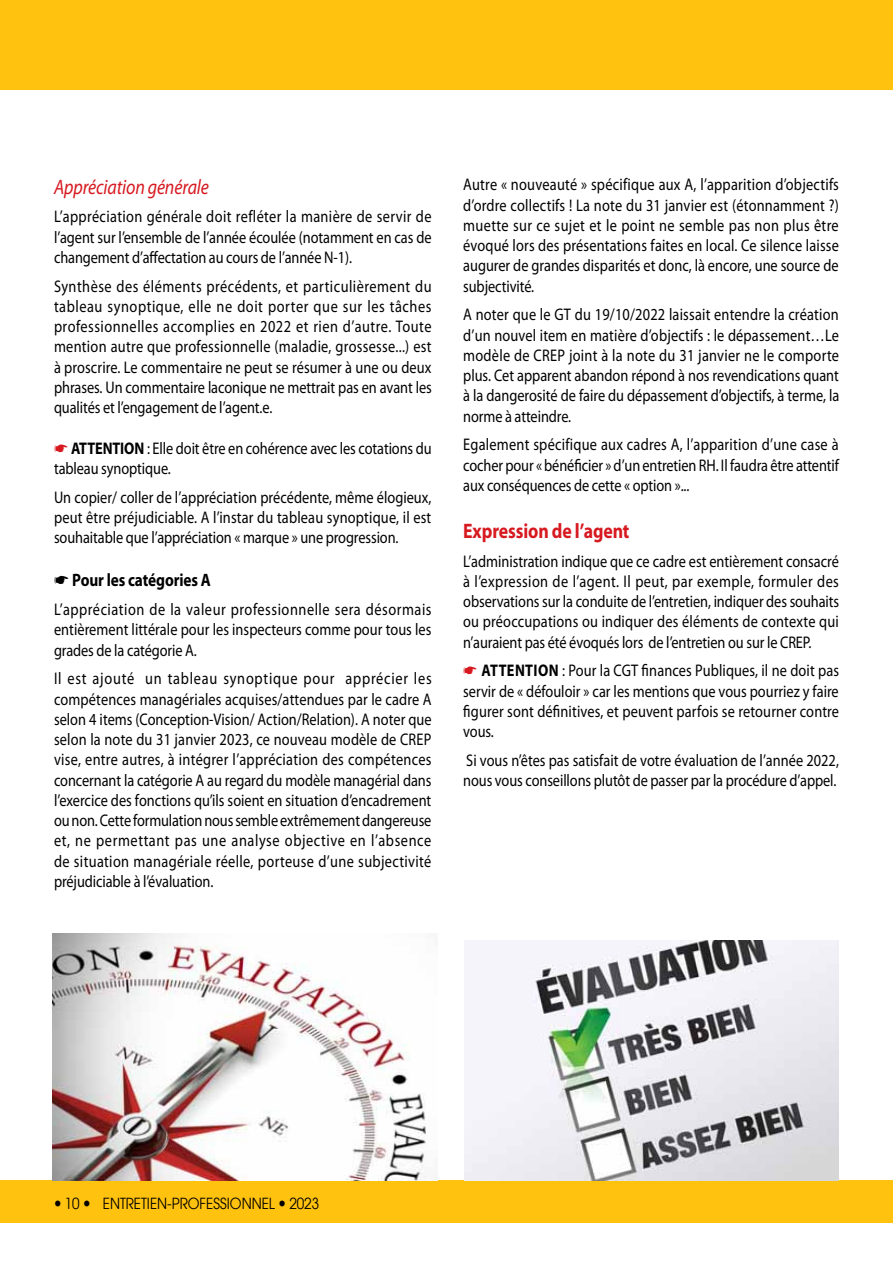
<style>
.page{position:relative;width:893px;height:1263px;background:#fff}
.page>*{position:absolute;margin:0;border:0;box-sizing:border-box;transform-origin:0 0}
.t1{font:italic 21px "Myriad Pro";letter-spacing:-.005em;color:#d71920;scale:.85 1}
.t2{font:700 21px "Myriad Pro";letter-spacing:-.005em;color:#d71920;scale:.85 1}
.t3{font:700 18px "Myriad Pro";letter-spacing:-.005em;color:#000;scale:.85 1}
.t4{font:16.8px/20.2px "Myriad Pro";letter-spacing:-.005em;color:#000;text-align:justify;scale:.85 1}
.t5{font:700 16.8px "Myriad Pro";color:#000;scale:.85 1}
.t6{font:15px "Avant Garde";color:#000;scale:.9 1}
.s1{font-weight:700}
</style>
<div class="page">
<div style="left:0;top:1180px;width:893px;height:42px;background:#ffc20e"></div>
<div style="left:0;top:0;width:893px;height:90px;background:#ffc20e"></div>
<img style="left:53px;top:933px;width:373px;height:247px">
<img style="left:464px;top:940px;width:374px;height:240px">
<p class="t1" style="left:54px;top:173px;width:184px">Appréciation générale</p>
<p class="t4" style="left:54px;top:206px;width:446px">L’appréciation générale doit refléter la manière de servir de l’agent sur l’ensemble de l’année écoulée (notamment en cas de changement d’affectation au cours de l’année N-1).</p>
<p class="t4" style="left:54px;top:275px;width:446px">Synthèse des éléments précédents, et particulièrement du tableau synoptique, elle ne doit porter que sur les tâches professionnelles accomplies en 2022 et rien d’autre. Toute mention autre que professionnelle (maladie, grossesse...) est à proscrire. Le commentaire ne peut se résumer à une ou deux phrases. Un commentaire laconique ne mettrait pas en avant les qualités et l’engagement de l’agent.e.</p>
<p class="t5" style="left:71px;top:437px;width:48px">ATTENTION</p>
<p class="t4" style="left:54px;top:437px;width:446px;text-indent:93px">: Elle doit être en cohérence avec les cotations du tableau synoptique.</p>
<p class="t4" style="left:54px;top:486px;width:446px">Un copier/ coller de l’appréciation précédente, même élogieux, peut être préjudiciable. A l’instar du tableau synoptique, il est souhaitable que l’appréciation « marque » une progression.</p>
<p class="t3" style="left:72px;top:568px;width:164px">Pour les catégories A</p>
<p class="t4" style="left:54px;top:599px;width:446px">L’appréciation de la valeur professionnelle sera désormais entièrement littérale pour les inspecteurs comme pour tous les grades de la catégorie A.</p>
<p class="t4" style="left:54px;top:668px;width:446px">I l est ajouté un tableau synoptique pour apprécier les compétences managériales acquises/attendues par le cadre A selon 4 items (Conception-Vision/ Action/Relation). A noter que selon la note du 31 janvier 2023, ce nouveau modèle de CREP vise, entre autres, à intégrer l’appréciation des compétences concernant la catégorie A au regard du modèle managérial dans l’exercice des fonctions qu’ils soient en situation d’encadrement ou non. Cette formulation nous semble extrêmement dangereuse et, ne permettant pas une analyse objective en l’absence de situation managériale réelle, porteuse d’une subjectivité préjudiciable à l’évaluation.</p>
<p class="t4" style="left:463px;top:174px;width:444px">Autre « nouveauté » spécifique aux A, l’apparition d’objectifs d’ordre collectifs ! La note du 31 janvier est (étonnamment ?) muette sur ce sujet et le point ne semble pas non plus être évoqué lors des présentations faites en local. Ce silence laisse augurer de grandes disparités et donc, là encore, une source de subjectivité.</p>
<p class="t4" style="left:463px;top:304px;width:444px">A noter que le GT du 19/10/2022 laissait entendre la création d’un nouvel item en matière d’objectifs : le dépassement…Le modèle de CREP joint à la note du 31 janvier ne le comporte plus. Cet apparent abandon répond à nos revendications quant à la dangerosité de faire du dépassement d’objectifs, à terme, la norme à atteindre.</p>
<p class="t4" style="left:463px;top:434px;width:444px">Egalement spécifique aux cadres A, l’apparition d’une case à cocher pour « bénéficier » d’un entretien RH. I l faudra être attentif aux conséquences de cette « option »...</p>
<p class="t2" style="left:463px;top:517px;width:197px">Expression de l’agent</p>
<p class="t4" style="left:463px;top:550px;width:444px">L’administration indique que ce cadre est entièrement consacré à l’expression de l’agent. I l peut, par exemple, formuler des observations sur la conduite de l’entretien, indiquer des souhaits ou préoccupations ou indiquer des éléments de contexte qui n’auraient pas été évoqués lors de l’entretien ou sur le CREP.</p>
<p class="t4" style="left:463px;top:660px;width:444px;text-indent:18px"><span class="s1">Attention</span> : Pour la CGT finances Publiques, il ne doit pas servir de « défouloir » car les mentions que vous pourriez y faire figurer sont définitives, et peuvent parfois se retourner contre vous.</p>
<p class="t4" style="left:463px;top:750px;width:444px">Si vous n’êtes pas satisfait de votre évaluation de l’année 2022, nous vous conseillons plutôt de passer par la procédure d’appel.</p>
<p class="t6" style="left:65px;top:1195px;width:18px">10</p>
<p class="t6" style="left:103px;top:1195px;width:242px">ENTRETIEN-PROFESSIONNEL 2023</p>
</div>
